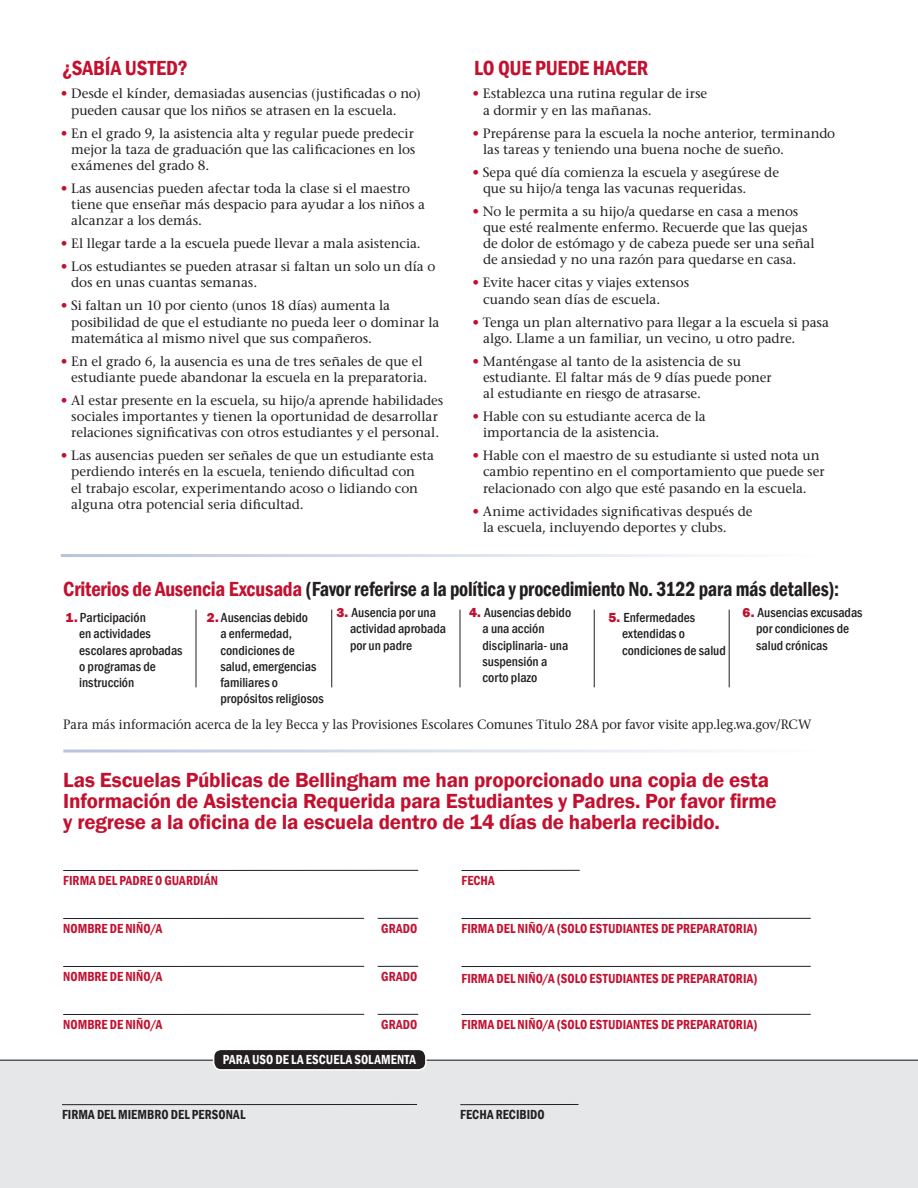
<style>
.page{position:relative;width:918px;height:1188px;background:#fff}
.page>*{position:absolute;margin:0;border:0;box-sizing:border-box;transform-origin:0 0}
.t1{font:600 21px/21px "Franklin Gothic";letter-spacing:-.01em;color:#c3102f}
.t2{font:600 condensed 21px "Franklin Gothic";letter-spacing:-.01em;color:#231f20;scale:.94 1}
.t3{font:600 condensed 21px "Franklin Gothic";letter-spacing:-.005em;color:#c3102f}
.t4{font:500 13.5px/16.2px "Stone Serif Std";letter-spacing:-.005em;color:#231f20}
.t5{font:500 condensed 13.5px/16.2px "Franklin Gothic";color:#231f20}
.t6{font:600 condensed 13.5px "Franklin Gothic";letter-spacing:.005em;color:#c3102f;scale:.95 1}
.t7{font:500 13.5px "Stone Serif Std";letter-spacing:-.005em;color:#231f20;scale:.94 1}
.t8{font:600 condensed 13.5px "Franklin Gothic";letter-spacing:.005em;color:#231f20;scale:.95 1}
.t9{font:600 condensed 13.5px "Franklin Gothic";letter-spacing:.005em;color:#fff;scale:.95 1}
.s1{color:#c3102f}
.s2{font-weight:800;font-stretch:normal;color:#c3102f}
</style>
<div class="page">
<div style="left:0;top:1060px;width:918px;height:128px;background:#e6e7e9"></div>
<hr style="left:63px;top:870px;width:355px;height:1px;background:#231f20">
<hr style="left:63px;top:918px;width:301px;height:1px;background:#231f20">
<hr style="left:461px;top:870px;width:119px;height:1px;background:#231f20">
<hr style="left:461px;top:918px;width:350px;height:1px;background:#231f20">
<hr style="left:461px;top:966px;width:350px;height:1px;background:#231f20">
<hr style="left:461px;top:1014px;width:350px;height:1px;background:#231f20">
<hr style="left:0;top:1060px;width:918px;height:1px;background:#231f20">
<div style="left:214px;top:1049px;width:212px;height:21px;background:#231f20;border-radius:8px"></div>
<div style="left:213px;top:1049px;width:214px;height:22px;border:2px solid #fff;border-radius:8px"></div>
<hr style="left:62px;top:1104px;width:355px;height:1px;background:#231f20">
<hr style="left:460px;top:1104px;width:119px;height:1px;background:#231f20">
<hr style="left:378px;top:918px;width:40px;height:1px;background:#231f20">
<hr style="left:63px;top:966px;width:301px;height:1px;background:#231f20">
<hr style="left:378px;top:966px;width:40px;height:1px;background:#231f20">
<hr style="left:63px;top:1014px;width:301px;height:1px;background:#231f20">
<hr style="left:378px;top:1014px;width:40px;height:1px;background:#231f20">
<hr style="left:196px;top:610px;width:1px;height:77px;background:#231f20">
<hr style="left:331px;top:610px;width:1px;height:77px;background:#231f20">
<hr style="left:460px;top:610px;width:1px;height:77px;background:#231f20">
<hr style="left:594px;top:610px;width:1px;height:77px;background:#231f20">
<hr style="left:729px;top:610px;width:1px;height:77px;background:#231f20">
<hr style="left:61px;top:554px;width:756px;height:3px;background:#b8c4dc">
<hr style="left:63px;top:750px;width:756px;height:3px;background:#b8c4dc">
<h1 class="t3" style="left:62px;top:54px;width:127px">¿SABÍA USTED?</h1>
<p class="t4" style="left:71px;top:86px;width:351px;text-indent:-11px"><span class="s1">•</span> Desde el kínder, demasiadas ausencias (justificadas o no) pueden causar que los niños se atrasen en la escuela.</p>
<p class="t4" style="left:71px;top:125px;width:346px;text-align:justify;text-indent:-11px"><span class="s1">•</span> En el grado 9, la asistencia alta y regular puede predecir mejor la taza de graduación que las calificaciones en los exámenes del grado 8.</p>
<p class="t4" style="left:71px;top:180px;width:355px;text-indent:-11px"><span class="s1">•</span> Las ausencias pueden afectar toda la clase si el maestro tiene que enseñar más despacio para ayudar a los niños a alcanzar a los demás.</p>
<p class="t4" style="left:61px;top:235px;width:362px"><span class="s1">•</span> El llegar tarde a la escuela puede llevar a mala asistencia.</p>
<p class="t4" style="left:71px;top:258px;width:366px;text-indent:-11px"><span class="s1">•</span> Los estudiantes se pueden atrasar si faltan un solo un día o dos en unas cuantas semanas.</p>
<p class="t4" style="left:71px;top:298px;width:370px;text-indent:-11px"><span class="s1">•</span> Si faltan un 10 por ciento (unos 18 días) aumenta la posibilidad de que el estudiante no pueda leer o dominar la matemática al mismo nivel que sus compañeros.</p>
<p class="t4" style="left:71px;top:353px;width:358px;text-indent:-11px"><span class="s1">•</span> En el grado 6, la ausencia es una de tres señales de que el estudiante puede abandonar la escuela en la preparatoria.</p>
<p class="t4" style="left:61px;top:392px;width:384px;text-align:center"><span class="s1">•</span> Al estar presente en la escuela, su hijo/a aprende habilidades sociales importantes y tienen la oportunidad de desarrollar relaciones significativas con otros estudiantes y el personal.</p>
<p class="t4" style="left:71px;top:447px;width:364px;text-indent:-11px"><span class="s1">•</span> Las ausencias pueden ser señales de que un estudiante esta perdiendo interés en la escuela, teniendo dificultad con<br>el trabajo escolar, experimentando acoso o lidiando con alguna otra potencial seria dificultad.</p>
<h1 class="t3" style="left:474px;top:54px;width:176px">LO QUE PUEDE HACER</h1>
<p class="t4" style="left:483px;top:86px;width:226px;text-indent:-11px"><span class="s1">•</span> Establezca una rutina regular de irse a dormir y en las mañanas.</p>
<p class="t4" style="left:483px;top:125px;width:354px;text-indent:-11px"><span class="s1">•</span> Prepárense para la escuela la noche anterior, terminando las tareas y teniendo una buena noche de sueño.</p>
<p class="t4" style="left:483px;top:164px;width:298px;text-indent:-11px"><span class="s1">•</span> Sepa qué día comienza la escuela y asegúrese de que su hijo/a tenga las vacunas requeridas.</p>
<p class="t4" style="left:483px;top:203px;width:333px;text-indent:-11px"><span class="s1">•</span> No le permita a su hijo/a quedarse en casa a menos que esté realmente enfermo. Recuerde que las quejas de dolor de estómago y de cabeza puede ser una señal de ansiedad y no una razón para quedarse en casa.</p>
<p class="t4" style="left:483px;top:275px;width:208px;text-indent:-11px"><span class="s1">•</span> Evite hacer citas y viajes extensos cuando sean días de escuela.</p>
<p class="t4" style="left:483px;top:314px;width:347px;text-indent:-11px"><span class="s1">•</span> Tenga un plan alternativo para llegar a la escuela si pasa algo. Llame a un familiar, un vecino, u otro padre.</p>
<p class="t4" style="left:483px;top:353px;width:290px;text-indent:-11px"><span class="s1">•</span> Manténgase al tanto de la asistencia de su estudiante. El faltar más de 9 días puede poner al estudiante en riesgo de atrasarse.</p>
<p class="t4" style="left:483px;top:408px;width:224px;text-indent:-11px"><span class="s1">•</span> Hable con su estudiante acerca de la importancia de la asistencia.</p>
<p class="t4" style="left:483px;top:447px;width:343px;text-indent:-11px"><span class="s1">•</span> Hable con el maestro de su estudiante si usted nota un cambio repentino en el comportamiento que puede ser relacionado con algo que esté pasando en la escuela.</p>
<p class="t4" style="left:483px;top:503px;width:271px;text-indent:-11px"><span class="s1">•</span> Anime actividades significativas después de la escuela, incluyendo deportes y clubs.</p>
<h1 class="t2" style="left:63px;top:575px;width:827px"><span class="s1">Criterios de Ausencia Excusada</span> (Favor referirse a la política y procedimiento No. 3122 para más detalles):</h1>
<p class="t5" style="left:79px;top:610px;width:105px;text-indent:-14px"><span class="s2">1.</span> Participación<br>en actividades escolares aprobadas o programas de instrucción</p>
<p class="t5" style="left:756px;top:604px;width:108px;text-indent:-14px"><span class="s2">6.</span> Ausencias excusadas por condiciones de salud crónicas</p>
<p class="t5" style="left:350px;top:604px;width:98px;text-indent:-14px"><span class="s2">3.</span> Ausencia por una actividad aprobada por un padre</p>
<p class="t5" style="left:483px;top:604px;width:90px;text-indent:-14px"><span class="s2">4.</span> Ausencias debido a una acción disciplinaria- una suspensión a corto plazo</p>
<p class="t7" style="left:63px;top:716px;width:798px">Para más información acerca de la ley Becca y las Provisiones Escolares Comunes Titulo 28A por favor visite app.leg.wa.gov/RCW</p>
<p class="t5" style="left:220px;top:610px;width:105px;text-indent:-14px"><span class="s2">2.</span> Ausencias debido<br>a enfermedad, condiciones de salud, emergencias familiares o propósitos religiosos</p>
<p class="t5" style="left:622px;top:609px;width:105px;text-indent:-14px"><span class="s2">5.</span> Enfermedades extendidas o condiciones de salud</p>
<h1 class="t1" style="left:63px;top:770px;width:715px">Las Escuelas Públicas de Bellingham me han proporcionado una copia de esta<br>Información de Asistencia Requerida para Estudiantes y Padres. Por favor firme y regrese a la oficina de la escuela dentro de 14 días de haberla recibido.</h1>
<p class="t6" style="left:63px;top:872px;width:164px">FIRMA DEL PADRE O GUARDIÁN</p>
<p class="t6" style="left:63px;top:920px;width:106px">NOMBRE DE NIÑO/A</p>
<p class="t6" style="left:63px;top:968px;width:106px">NOMBRE DE NIÑO/A</p>
<p class="t6" style="left:63px;top:1016px;width:106px">NOMBRE DE NIÑO/A</p>
<p class="t6" style="left:381px;top:920px;width:40px">GRADO</p>
<p class="t6" style="left:381px;top:968px;width:40px">GRADO</p>
<p class="t6" style="left:381px;top:1016px;width:40px">GRADO</p>
<p class="t9" style="left:223px;top:1051px;width:205px">PARA USO DE LA ESCUELA SOLAMENTA</p>
<p class="t6" style="left:461px;top:872px;width:37px">FECHA</p>
<p class="t6" style="left:461px;top:920px;width:313px">FIRMA DEL NIÑO/A (SOLO ESTUDIANTES DE PREPARATORIA)</p>
<p class="t6" style="left:461px;top:969px;width:313px">FIRMA DEL NIÑO/A (SOLO ESTUDIANTES DE PREPARATORIA)</p>
<p class="t6" style="left:461px;top:1016px;width:313px">FIRMA DEL NIÑO/A (SOLO ESTUDIANTES DE PREPARATORIA)</p>
<p class="t8" style="left:62px;top:1106px;width:195px">FIRMA DEL MIEMBRO DEL PERSONAL</p>
<p class="t8" style="left:460px;top:1106px;width:90px">FECHA RECIBIDO</p>
</div>
